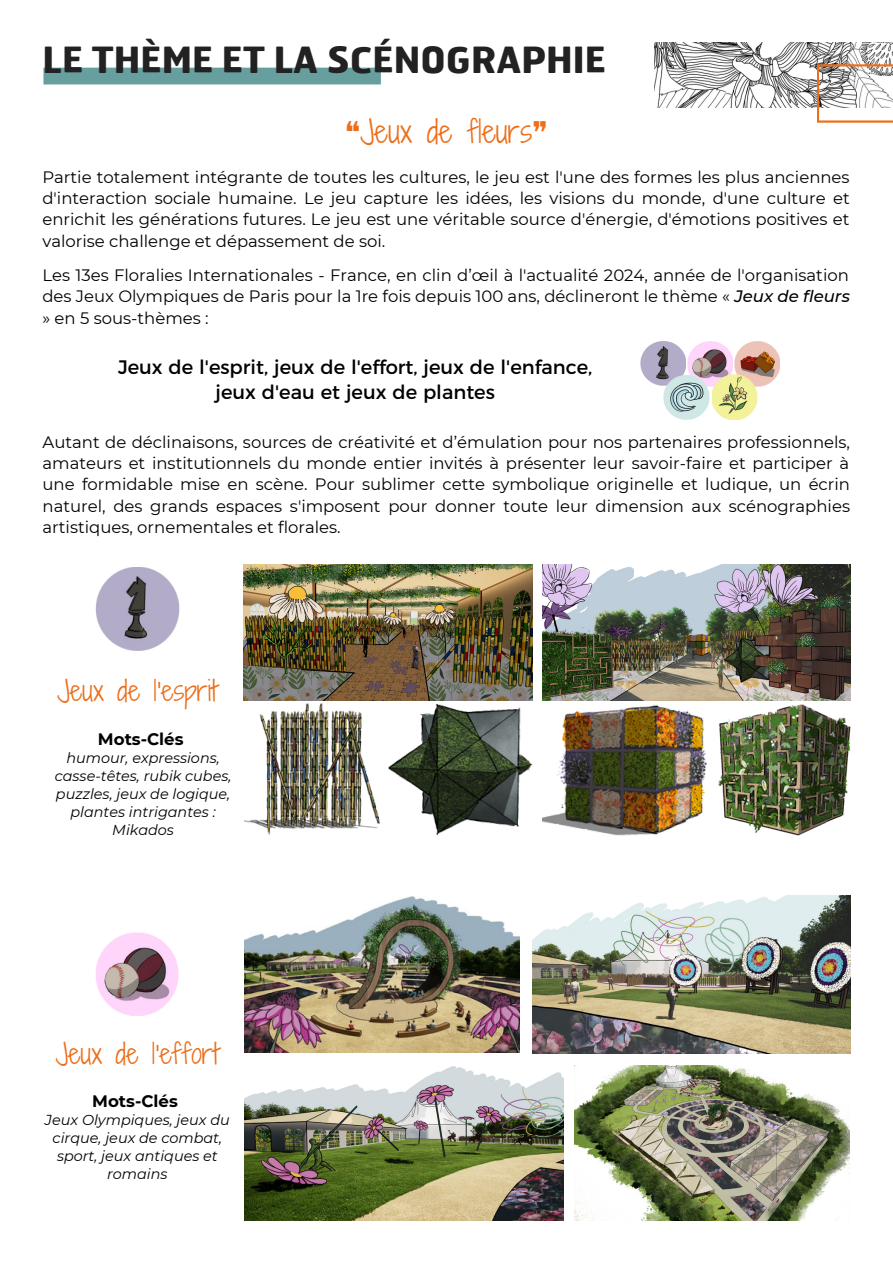
<style>
.page{position:relative;width:893px;height:1264px;background:#fff}
.page>*{position:absolute;margin:0;border:0;box-sizing:border-box;transform-origin:0 0}
.t1{font:700 36px "Hermes";color:#222}
.t2{font:30px "Shadows Into Light Two";color:#ed6e19}
.t3{font:27px "Shadows Into Light Two";color:#ed6e19}
.t4{font:19.5px/24.8px "Montserrat";color:#000;text-align:center}
.t5{font:700 16.65px "Montserrat";color:#000}
.t6{font:16.5px/21.3px "Montserrat";color:#000;text-align:justify}
.t7{font:italic 14.4px/18px "Montserrat";color:#000;text-align:center}
.s1{font-family:"DejaVu Sans"}
.s2{font-weight:500;font-style:italic}
</style>
<div class="page">
<img style="left:641px;top:341px;width:44px;height:45px">
<img style="left:734px;top:341px;width:45px;height:45px">
<img style="left:687px;top:341px;width:45px;height:45px">
<img style="left:663px;top:375px;width:46px;height:45px">
<img style="left:712px;top:375px;width:46px;height:45px">
<img style="left:388px;top:704px;width:144px;height:131px">
<img style="left:718px;top:704px;width:132px;height:132px">
<img style="left:542px;top:705px;width:165px;height:130px">
<img style="left:244px;top:703px;width:136px;height:132px">
<img style="left:243px;top:565px;width:289px;height:136px">
<img style="left:542px;top:565px;width:308px;height:136px">
<img style="left:96px;top:567px;width:84px;height:83px">
<img style="left:532px;top:895px;width:318px;height:158px">
<img style="left:244px;top:896px;width:275px;height:156px">
<img style="left:244px;top:1066px;width:319px;height:154px">
<img style="left:95px;top:932px;width:84px;height:83px">
<div style="left:43px;top:68px;width:338px;height:16px;background:#669f9d"></div>
<img style="left:654px;top:42px;width:238px;height:65px">
<svg style="left:816px;top:64px;width:76px;height:59px"></svg>
<img style="left:574px;top:1065px;width:275px;height:155px">
<h1 class="t1" style="left:43px;top:44px;width:565px">LE THÈME ET LA SCÉNOGRAPHIE</h1>
<h2 class="t2" style="left:344px;top:109px;width:205px"><span class="s1">❝</span>Jeux de fleurs<span class="s1">❞</span></h2>
<p class="t6" style="left:42px;top:166px;width:808px">Partie totalement intégrante de toutes les cultures, le jeu est l'une des formes les plus anciennes d'interaction sociale humaine. Le jeu capture les idées, les visions du monde, d'une culture et enrichit les générations futures. Le jeu est une véritable source d'énergie, d'émotions positives et valorise challenge et dépassement de soi.</p>
<p class="t6" style="left:42px;top:264px;width:809px">Les 13es Floralies Internationales - France, en clin d’œil à l'actualité 2024, année de l'organisation des Jeux Olympiques de Paris pour la 1re fois depuis 100 ans, déclineront le thème « <span class="s2">Jeux de fleurs </span>» en 5 sous-thèmes :</p>
<p class="t4" style="left:118px;top:354px;width:476px">Jeux de l'esprit, jeux de l'effort, jeux de l'enfance, jeux d'eau et jeux de plantes</p>
<p class="t6" style="left:43px;top:431px;width:809px">Autant de déclinaisons, sources de créativité et d’émulation pour nos partenaires professionnels, amateurs et institutionnels du monde entier invités à présenter leur savoir-faire et participer à une formidable mise en scène. Pour sublimer cette symbolique originelle et ludique, un écrin naturel, des grands espaces s'imposent pour donner toute leur dimension aux scénographies artistiques, ornementales et florales.</p>
<h3 class="t3" style="left:57px;top:670px;width:161px">Jeux de l'esprit</h3>
<p class="t5" style="left:98px;top:729px;width:87px">Mots-Clés</p>
<p class="t7" style="left:55px;top:749px;width:178px">humour, expressions, casse-têtes, rubik cubes, puzzles, jeux de logique, plantes intrigantes :<br>Mikados</p>
<h3 class="t3" style="left:56px;top:1034px;width:164px">Jeux de l'effort</h3>
<p class="t5" style="left:92px;top:1090px;width:87px">Mots-Clés</p>
<p class="t7" style="left:45px;top:1110px;width:186px">Jeux Olympiques, jeux du cirque, jeux de combat, sport, jeux antiques et romains</p>
</div>
